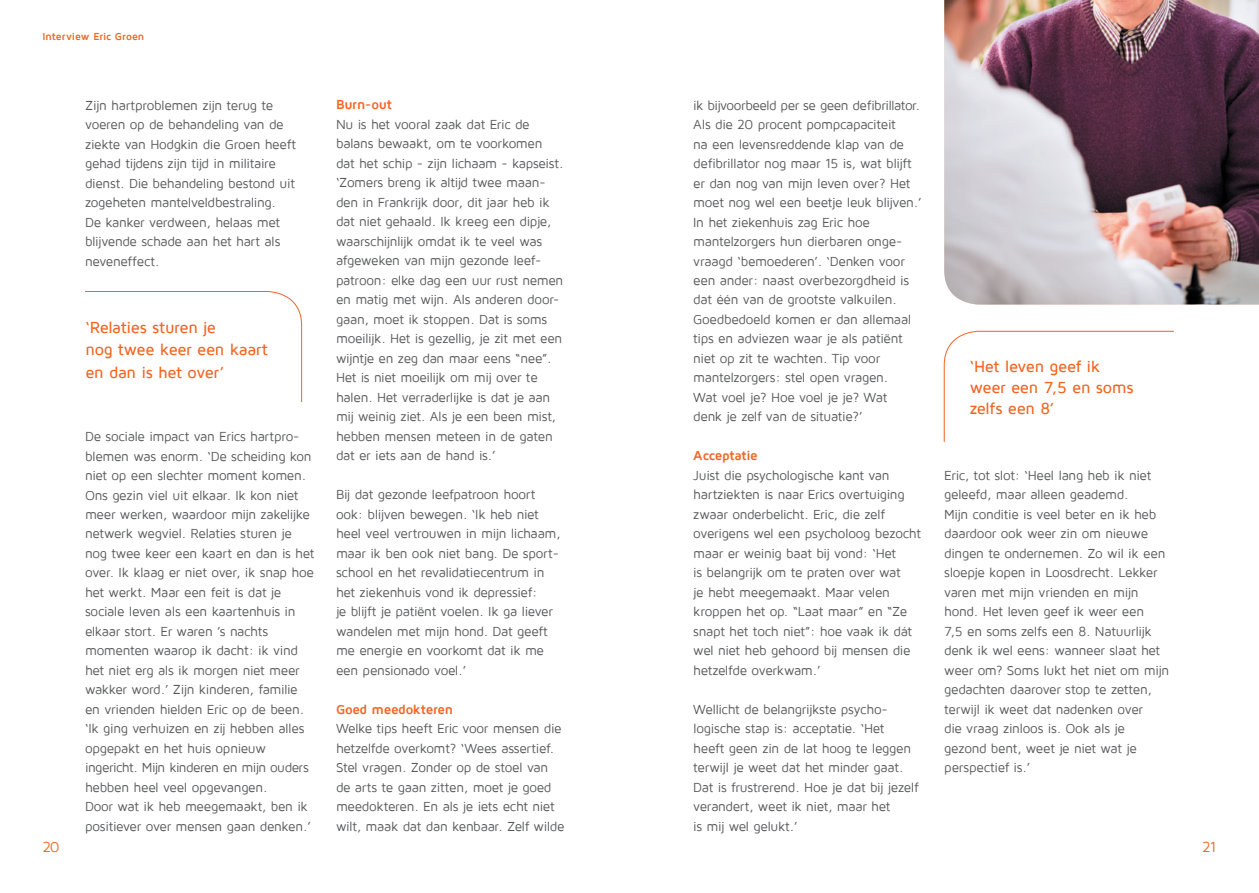
<style>
.page{position:relative;width:1259px;height:893px;background:#fff}
.page>*{position:absolute;margin:0;border:0;box-sizing:border-box;transform-origin:0 0}
.t1{font:500 16.5px/22.5px "Maven Pro";letter-spacing:-.025em;color:#f26522}
.t2{font:15px "Maven Pro";color:#f26522}
.t3{font:13.5px/19.5px "Maven Pro";letter-spacing:-.025em;color:#58595b}
.t4{font:700 13.5px "Maven Pro";letter-spacing:-.025em;color:#f26522}
.t5{font:700 10.5px "Maven Pro";letter-spacing:-.005em;color:#f26522}
</style>
<div class="page">
<svg style="left:85px;top:291px;width:217px;height:112px"></svg>
<img style="left:944px;top:0;width:315px;height:305px">
<svg style="left:943px;top:331px;width:231px;height:111px"></svg>
<p class="t5" style="left:43px;top:31px;width:103px">Interview Eric Groen</p>
<p class="t2" style="left:43px;top:839px;width:19px">20</p>
<p class="t3" style="left:85px;top:95px;width:213px">Zijn hartproblemen zijn terug te voeren op de behandeling van de ziekte van Hodgkin die Groen heeft gehad tijdens zijn tijd in militaire dienst. Die behandeling bestond uit zogeheten mantelveldbestraling.<br>De kanker verdween, helaas met blijvende schade aan het hart als neveneffect.</p>
<p class="t1" style="left:85px;top:316px;width:184px">‘Relaties sturen je<br>nog twee keer een kaart en dan is het over’</p>
<p class="t3" style="left:85px;top:427px;width:231px">De sociale impact van Erics hartpro&shy;blemen was enorm. ‘De scheiding kon niet op een slechter moment komen.<br>Ons gezin viel uit elkaar. Ik kon niet meer werken, waardoor mijn zakelijke netwerk wegviel. Relaties sturen je nog twee keer een kaart en dan is het over. Ik klaag er niet over, ik snap hoe het werkt. Maar een feit is dat je sociale leven als een kaartenhuis in elkaar stort. Er waren ’s nachts momenten waarop ik dacht: ik vind het niet erg als ik morgen niet meer wakker word.’ Zijn kinderen, familie en vrienden hielden Eric op de been. ‘Ik ging verhuizen en zij hebben alles opgepakt en het huis opnieuw ingericht. Mijn kinderen en mijn ouders hebben heel veel opgevangen.<br>Door wat ik heb meegemaakt, ben ik positiever over mensen gaan denken.’</p>
<p class="t4" style="left:336px;top:98px;width:57px">Burn-out</p>
<p class="t3" style="left:336px;top:115px;width:229px">Nu is het vooral zaak dat Eric de balans bewaakt, om te voorkomen dat het schip - zijn lichaam - kapseist. ‘Zomers breng ik altijd twee maan&shy;den in Frankrijk door, dit jaar heb ik dat niet gehaald. Ik kreeg een dipje, waarschijnlijk omdat ik te veel was afgeweken van mijn gezonde leef&shy;patroon: elke dag een uur rust nemen en matig met wijn. Als anderen door&shy;gaan, moet ik stoppen. Dat is soms moeilijk. Het is gezellig, je zit met een wijntje en zeg dan maar eens “nee”.<br>Het is niet moeilijk om mij over te halen. Het verraderlijke is dat je aan mij weinig ziet. Als je een been mist, hebben mensen meteen in de gaten dat er iets aan de hand is.’</p>
<p class="t3" style="left:336px;top:485px;width:226px">Bij dat gezonde leefpatroon hoort ook: blijven bewegen. ‘Ik heb niet heel veel vertrouwen in mijn lichaam, maar ik ben ook niet bang. De sport&shy;school en het revalidatiecentrum in het ziekenhuis vond ik depressief:<br>je blijft je patiënt voelen. Ik ga liever wandelen met mijn hond. Dat geeft me energie en voorkomt dat ik me een pensionado voel.’</p>
<p class="t4" style="left:336px;top:702px;width:119px">Goed meedokteren</p>
<p class="t3" style="left:336px;top:719px;width:230px">Welke tips heeft Eric voor mensen die hetzelfde overkomt? ‘Wees assertief.<br>Stel vragen. Zonder op de stoel van de arts te gaan zitten, moet je goed meedokteren. En als je iets echt niet wilt, maak dat dan kenbaar. Zelf wilde</p>
<p class="t3" style="left:693px;top:95px;width:230px">ik bijvoorbeeld per se geen defibrillator.<br>Als die 20 procent pompcapaciteit<br>na een levensreddende klap van de defibrillator nog maar 15 is, wat blijft er dan nog van mijn leven over? Het moet nog wel een beetje leuk blijven.’ In het ziekenhuis zag Eric hoe mantelzorgers hun dierbaren onge&shy;vraagd ‘bemoederen’. ‘Denken voor een ander: naast overbezorgdheid is dat één van de grootste valkuilen.<br>Goedbedoeld komen er dan allemaal tips en adviezen waar je als patiënt niet op zit te wachten. Tip voor mantelzorgers: stel open vragen.<br>Wat voel je? Hoe voel je je? Wat<br>denk je zelf van de situatie?’</p>
<p class="t4" style="left:693px;top:449px;width:66px">Acceptatie</p>
<p class="t3" style="left:693px;top:466px;width:229px">Juist die psychologische kant van hartziekten is naar Erics overtuiging zwaar onderbelicht. Eric, die zelf overigens wel een psycholoog bezocht maar er weinig baat bij vond: ‘Het<br>is belangrijk om te praten over wat<br>je hebt meegemaakt. Maar velen kroppen het op. “Laat maar” en “Ze snapt het toch niet”: hoe vaak ik dát wel niet heb gehoord bij mensen die hetzelfde overkwam.’</p>
<p class="t3" style="left:693px;top:700px;width:227px">Wellicht de belangrijkste psycho&shy;logische stap is: acceptatie. ‘Het heeft geen zin de lat hoog te leggen terwijl je weet dat het minder gaat.<br>Dat is frustrerend. Hoe je dat bij jezelf verandert, weet ik niet, maar het<br>is mij wel gelukt.’</p>
<p class="t1" style="left:969px;top:356px;width:165px;line-height:21px">‘Het leven geef ik weer een 7,5 en soms zelfs een 8’</p>
<p class="t3" style="left:944px;top:466px;width:226px">Eric, tot slot: ‘Heel lang heb ik niet geleefd, maar alleen geademd.<br>Mijn conditie is veel beter en ik heb daardoor ook weer zin om nieuwe dingen te ondernemen. Zo wil ik een sloepje kopen in Loosdrecht. Lekker varen met mijn vrienden en mijn hond. Het leven geef ik weer een<br>7,5 en soms zelfs een 8. Natuurlijk denk ik wel eens: wanneer slaat het weer om? Soms lukt het niet om mijn gedachten daarover stop te zetten, terwijl ik weet dat nadenken over<br>die vraag zinloos is. Ook als je gezond bent, weet je niet wat je perspectief is.’</p>
<p class="t2" style="left:1202px;top:839px;width:16px">21</p>
</div>
